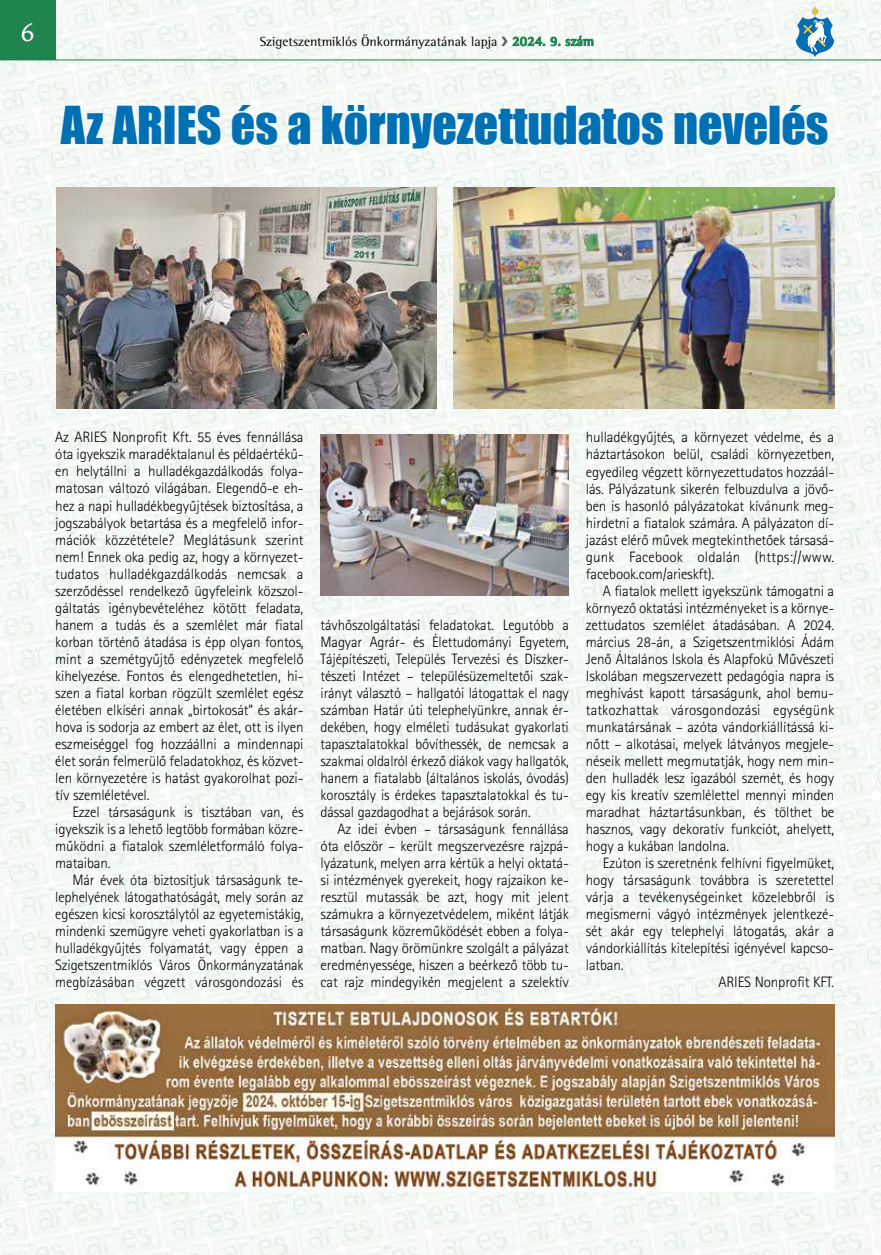
<style>
.page{position:relative;width:881px;height:1255px;background:#fff}
.page>*{position:absolute;margin:0;border:0;box-sizing:border-box;transform-origin:0 0}
.t1{font:48px "Impact";color:#0070b4}
.t2{font:30px "Alegreya";color:#fff}
.t3{font:300 15px/17px "Rotis Sans OT Lig";letter-spacing:-.01em;color:#000;text-align:justify}
.t4{font:13.5px "Rotis Semi Serif OT";color:#000}
.s1{font-weight:700;color:#20844f}
</style>
<div class="page">
<img style="left:0;top:0;width:880px;height:1254px">
<hr style="left:0;top:60px;width:880px;height:1px;background:#20844f">
<div style="left:0;top:0;width:55px;height:60px;background:#20844f"></div>
<svg style="left:795px;top:6px;width:38px;height:51px"></svg>
<img style="left:453px;top:187px;width:380px;height:221px">
<img style="left:56px;top:187px;width:380px;height:221px">
<img style="left:55px;top:1003px;width:779px;height:188px">
<img style="left:320px;top:434px;width:248px;height:161px">
<svg style="left:501px;top:36px;width:6px;height:10px"></svg>
<h2 class="t2" style="left:21px;top:12px;width:15px">6</h2>
<p class="t4" style="left:259px;top:33px;width:336px">Szigetszentmiklós Önkormányzatának lapja <span class="s1">2024. 9. szám</span></p>
<h1 class="t1" style="left:61px;top:88px;width:768px">Az ARIES és a környezettudatos nevelés</h1>
<p class="t3" style="left:55px;top:429px;width:250px">Az ARIES Nonprofit Kft. 55 éves fennállása óta igyekszik maradéktalanul és példaértékű&shy;en helytállni a hulladékgazdálkodás folya&shy;matosan változó világában. Elegendő-e eh&shy;hez a napi hulladékbegyűjtések biztosítása, a jogszabályok betartása és a megfelelő infor&shy;mációk közzététele? Meglátásunk szerint nem! Ennek oka pedig az, hogy a környezet&shy;tudatos hulladékgazdálkodás nemcsak a szerződéssel rendelkező ügyfeleink közszol&shy;gáltatás igénybevételéhez kötött feladata, hanem a tudás és a szemlélet már fiatal korban történő átadása is épp olyan fontos, mint a szemétgyűjtő edényzetek megfelelő kihelyezése. Fontos és elengedhetetlen, hi&shy;szen a fiatal korban rögzült szemlélet egész életében elkíséri annak „birtokosát” és akár&shy;hova is sodorja az embert az élet, ott is ilyen eszmeiséggel fog hozzáállni a mindennapi élet során felmerülő feladatokhoz, és közvet&shy;len környezetére is hatást gyakorolhat pozi&shy;tív szemléletével.</p>
<p class="t3" style="left:55px;top:803px;width:250px;text-indent:17px">Ezzel társaságunk is tisztában van, és igyekszik is a lehető legtöbb formában közre&shy;működni a fiatalok szemléletformáló folya&shy;mataiban.</p>
<p class="t3" style="left:55px;top:871px;width:250px;text-indent:17px">Már évek óta biztosítjuk társaságunk te&shy;lephelyének látogathatóságát, mely során az egészen kicsi korosztálytól az egyetemistákig, mindenki szemügyre veheti gyakorlatban is a hulladékgyűjtés folyamatát, vagy éppen a Szigetszentmiklós Város Önkormányzatának megbízásában végzett városgondozási és</p>
<p class="t3" style="left:320px;top:616px;width:250px;text-align:left">távhőszolgáltatási feladatokat. Legutóbb a Magyar Agrár- és Élettudományi Egyetem, Tájépítészeti, Település Tervezési és Díszker&shy;tészeti Intézet – településüzemeltetői szak&shy;irányt választó – hallgatói látogattak el nagy számban Határ úti telephelyünkre, annak ér&shy;dekében, hogy elméleti tudásukat gyakorlati tapasztalatokkal bővíthessék, de nemcsak a szakmai oldalról érkező diákok vagy hallgatók, hanem a fiatalabb (általános iskolás, óvodás) korosztály is érdekes tapasztalatokkal és tu&shy;dással gazdagodhat a bejárások során.</p>
<p class="t3" style="left:320px;top:820px;width:250px;text-indent:17px">Az idei évben – társaságunk fennállása óta először – került megszervezésre rajzpá&shy;lyázatunk, melyen arra kértük a helyi oktatá&shy;si intézmények gyerekeit, hogy rajzaikon ke&shy;resztül mutassák be azt, hogy mit jelent számukra a környezetvédelem, miként látják társaságunk közreműködését ebben a folya&shy;matban. Nagy örömünkre szolgált a pályázat eredményessége, hiszen a beérkező több tu&shy;cat rajz mindegyikén megjelent a szelektív</p>
<p class="t3" style="left:585px;top:429px;width:250px">hulladékgyűjtés, a környezet védelme, és a háztartásokon belül, családi környezetben, egyedileg végzett környezettudatos hozzáál&shy;lás. Pályázatunk sikerén felbuzdulva a jövő&shy;ben is hasonló pályázatokat kívánunk meg&shy;hirdetni a fiatalok számára. A pályázaton dí&shy;jazást elérő művek megtekinthetőek társasá&shy;gunk Facebook oldalán (https://www. facebook.com/arieskft).</p>
<p class="t3" style="left:585px;top:582px;width:250px;text-indent:17px">A fiatalok mellett igyekszünk támogatni a környező oktatási intézményeket is a környe&shy;zettudatos szemlélet átadásában. A 2024. március 28-án, a Szigetszentmiklósi Ádám Jenő Általános Iskola és Alapfokú Művészeti Iskolában megszervezett pedagógia napra is meghívást kapott társaságunk, ahol bemu&shy;tatkozhattak városgondozási egységünk munkatársának – azóta vándorkiállítássá ki&shy;nőtt – alkotásai, melyek látványos megjele&shy;néseik mellett megmutatják, hogy nem min&shy;den hulladék lesz igazából szemét, és hogy egy kis kreatív szemlélettel mennyi minden maradhat háztartásunkban, és tölthet be hasznos, vagy dekoratív funkciót, ahelyett, hogy a kukában landolna.</p>
<p class="t3" style="left:602px;top:854px;width:233px">Ezúton is szeretnénk felhívni figyelmüket,</p>
<p class="t3" style="left:585px;top:871px;width:250px">hogy társaságunk továbbra is szeretettel</p>
<p class="t3" style="left:585px;top:888px;width:250px">várja a tevékenységeinket közelebbről is</p>
<p class="t3" style="left:585px;top:905px;width:250px">megismerni vágyó intézmények jelentkezé-</p>
<p class="t3" style="left:585px;top:922px;width:250px">sét akár egy telephelyi látogatás, akár a</p>
<p class="t3" style="left:585px;top:939px;width:250px">vándorkiállítás kitelepítési igényével kapcso-</p>
<p class="t3" style="left:585px;top:956px;width:39px">latban.</p>
<p class="t3" style="left:718px;top:973px;width:117px">ARIES Nonprofit KFT.</p>
</div>
